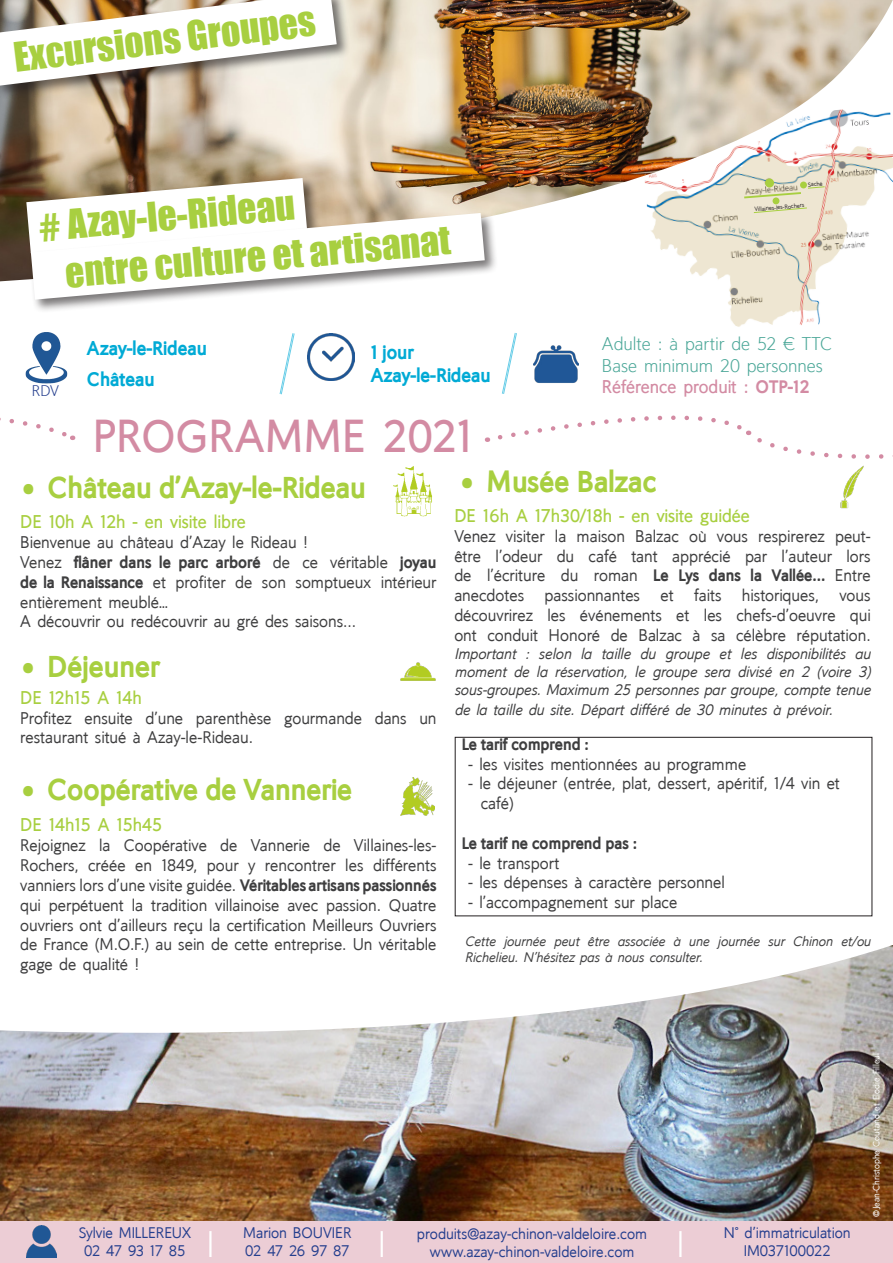
<style>
.page{position:relative;width:893px;height:1263px;background:#fff}
.page>*{position:absolute;margin:0;border:0;box-sizing:border-box;transform-origin:0 0}
.t1{font:700 45px "Oslo";color:#d38ba3}
.t2{font:37.5px "Impact";color:#a8cf40}
.t3{font:300 36px "Oslo";color:#fff}
.t4{font:900 30px "Oslo";color:#a8cf40}
.t5{font:900 19.5px/30.6px "Oslo";color:#01aad5}
.t6{font:700 18px "Oslo";color:#a8cf40}
.t7{font:300 18px "Oslo";color:#4ba798}
.t8{font:700 18px "Oslo";color:#d38ba3}
.t9{font:16.5px/19.8px "Oslo";color:#3e3e3f;text-align:justify}
.t10{font:900 16.5px "Oslo";color:#3e3e3f}
.t11{font:italic 15px/18px "Oslo";color:#3e3e3f;text-align:justify}
.t12{font:15px "Oslo";color:#253f8e}
.t13{font:300 15px "Oslo";color:#253f8e}
.t14{font:italic 13.5px/16.2px "Oslo";color:#3e3e3f}
.t15{font:9px "Oslo";color:#fff}
.t16{font:6px "Oslo";color:#231f20}
.s1{font-family:"Century Gothic";font-weight:700}
.s2{font-weight:900}
</style>
<div class="page">
<img style="left:0;top:0;width:893px;height:281px">
<div style="left:25px;top:176px;width:296px;height:91px;background:#231f20;opacity:.6"></div>
<div style="left:29px;top:211px;width:469px;height:102px;background:#231f20;opacity:.6"></div>
<svg style="left:26px;top:178px;width:459px;height:122px"></svg>
<img style="left:640px;top:105px;width:253px;height:222px">
<div style="left:765px;top:178px;width:9px;height:10px;background:#a8cf40;border-radius:50%"></div>
<svg style="left:753px;top:207px;width:55px;height:7px"></svg>
<div style="left:772px;top:197px;width:7px;height:7px;background:#a8cf40;border-radius:50%"></div>
<div style="left:800px;top:181px;width:7px;height:8px;background:#a8cf40;border-radius:50%"></div>
<svg style="left:742px;top:186px;width:84px;height:13px"></svg>
<img style="left:393px;top:466px;width:40px;height:51px">
<img style="left:400px;top:662px;width:36px;height:19px">
<img style="left:401px;top:777px;width:34px;height:38px">
<img style="left:840px;top:468px;width:23px;height:40px">
<svg style="left:498px;top:415px;width:395px;height:53px"></svg>
<svg style="left:0;top:418px;width:73px;height:22px"></svg>
<img style="left:0;top:945px;width:893px;height:277px">
<div style="left:455px;top:737px;width:417px;height:179px;border:1px solid #231f20"></div>
<div style="left:0;top:1222px;width:893px;height:41px;background:#eccdd5"></div>
<img style="left:26px;top:1225px;width:31px;height:32px">
<img style="left:25px;top:332px;width:43px;height:52px">
<img style="left:308px;top:334px;width:46px;height:47px">
<img style="left:534px;top:345px;width:44px;height:38px">
<svg style="left:280px;top:333px;width:14px;height:61px"></svg>
<svg style="left:502px;top:333px;width:15px;height:61px"></svg>
<div style="left:0;top:0;width:350px;height:99px;background:#231f20;opacity:.6"></div>
<svg style="left:0;top:0;width:337px;height:86px"></svg>
<p class="t2" style="left:10px;top:29px;width:305px;rotate:-7deg">Excursions Groupes</p>
<p class="t2" style="left:36px;top:198px;width:259px;rotate:-5deg"><span class="s1">#</span> Azay-le-Rideau</p>
<p class="t2" style="left:63px;top:244px;width:388px;rotate:-5deg">entre culture et artisanat</p>
<p class="t16" style="left:808px;top:181px;width:16px;rotate:-5deg">Saché</p>
<p class="t16" style="left:754px;top:206px;width:51px;rotate:-5deg">Villaines-les-Rochers</p>
<p class="t7" style="left:602px;top:334px;width:232px">Adulte : à partir de 52 € TTC</p>
<p class="t7" style="left:602px;top:356px;width:223px">Base minimum 20 personnes</p>
<p class="t5" style="left:87px;top:333px;width:121px">Azay-le-Rideau<br>Château</p>
<p class="t5" style="left:371px;top:337px;width:44px">1 jour</p>
<p class="t5" style="left:371px;top:360px;width:121px">Azay-le-Rideau</p>
<p class="t13" style="left:32px;top:383px;width:29px">RDV</p>
<p class="t8" style="left:602px;top:377px;width:209px">Référence produit : <span class="s2">OTP-12</span></p>
<p class="t1" style="left:93px;top:411px;width:381px">PROGRAMME 2021</p>
<p class="t4" style="left:20px;top:471px;width:347px">• Château d’Azay-le-Rideau</p>
<p class="t6" style="left:20px;top:512px;width:227px">DE 10h A 12h - en visite libre</p>
<p class="t9" style="left:20px;top:533px;width:289px">Bienvenue au château d’Azay le Rideau !</p>
<p class="t9" style="left:20px;top:552px;width:418px">Venez <span class="s2">flâner dans le parc arboré</span> de ce véritable <span class="s2">joyau de la Renaissance</span> et profiter de son somptueux intérieur entièrement meublé…</p>
<p class="t9" style="left:20px;top:612px;width:337px">A découvrir ou redécouvrir au gré des saisons...</p>
<p class="t4" style="left:20px;top:650px;width:141px">• Déjeuner</p>
<p class="t6" style="left:20px;top:687px;width:123px">DE 12h15 A 14h</p>
<p class="t9" style="left:20px;top:708px;width:418px">Profitez ensuite d’une parenthèse gourmande dans un restaurant situé à Azay-le-Rideau.</p>
<p class="t4" style="left:20px;top:773px;width:333px">• Coopérative de Vannerie</p>
<p class="t6" style="left:20px;top:815px;width:143px">DE 14h15 A 15h45</p>
<p class="t9" style="left:20px;top:836px;width:418px">Rejoignez la Coopérative de Vannerie de Villaines-les-Rochers, créée en 1849, pour y rencontrer les différents vanniers lors d’une visite guidée. <span class="s2">Véritables artisans passionnés </span>qui perpétuent la tradition villainoise avec passion. Quatre ouvriers ont d’ailleurs reçu la certification Meilleurs Ouvriers de France (M.O.F.) au sein de cette entreprise. Un véritable gage de qualité !</p>
<p class="t4" style="left:459px;top:465px;width:199px">• Musée Balzac</p>
<p class="t6" style="left:454px;top:506px;width:297px">DE 16h A 17h30/18h - en visite guidée</p>
<p class="t9" style="left:454px;top:526px;width:418px">Venez visiter la maison Balzac où vous respirerez peut&shy;être l’odeur du café tant apprécié par l’auteur lors de l’écriture du roman <span class="s2">Le Lys dans la Vallée...</span> Entre anecdotes passionnantes et faits historiques, vous découvrirez les événements et les chefs-d’oeuvre qui ont conduit Honoré de Balzac à sa célèbre réputation.</p>
<p class="t11" style="left:454px;top:645px;width:418px">Important : selon la taille du groupe et les disponibilités au moment de la réservation, le groupe sera divisé en 2 (voire 3) sous-groupes. Maximum 25 personnes par groupe, compte tenue</p>
<p class="t11" style="left:454px;top:700px;width:380px">de la taille du site. Départ différé de 30 minutes à prévoir.</p>
<p class="t10" style="left:462px;top:735px;width:129px">Le tarif comprend :</p>
<p class="t9" style="left:468px;top:754px;width:280px">- les visites mentionnées au programme</p>
<p class="t9" style="left:481px;top:774px;width:361px;text-indent:-13px">- le déjeuner (entrée, plat, dessert, apéritif, 1/4 vin et café)</p>
<p class="t10" style="left:462px;top:834px;width:177px">Le tarif ne comprend pas :</p>
<p class="t9" style="left:468px;top:853px;width:93px">- le transport</p>
<p class="t9" style="left:468px;top:873px;width:258px">- les dépenses à caractère personnel</p>
<p class="t9" style="left:468px;top:893px;width:211px">- l’accompagnement sur place</p>
<p class="t14" style="left:465px;top:933px;width:407px">Cette journée peut être associée à une journée sur Chinon et/ou<br>Richelieu. N’hésitez pas à nous consulter.</p>
<p class="t15" style="left:871px;top:1216px;width:165px;rotate:-90deg">©Jean-Christophe Coutand et Elodie Filleul</p>
<p class="t12" style="left:79px;top:1225px;width:114px">Sylvie MILLEREUX</p>
<p class="t12" style="left:84px;top:1243px;width:103px">02 47 93 17 85</p>
<p class="t3" style="left:207px;top:1225px;width:9px">I</p>
<p class="t12" style="left:243px;top:1225px;width:110px">Marion BOUVIER</p>
<p class="t12" style="left:245px;top:1243px;width:106px">02 47 26 97 87</p>
<p class="t3" style="left:378px;top:1225px;width:9px">I</p>
<p class="t12" style="left:417px;top:1225px;width:232px">produits@azay-chinon-valdeloire.com</p>
<p class="t12" style="left:430px;top:1243px;width:206px">www.azay-chinon-valdeloire.com</p>
<p class="t3" style="left:676px;top:1225px;width:9px">I</p>
<p class="t12" style="left:724px;top:1225px;width:129px">N° d’immatriculation</p>
<p class="t12" style="left:744px;top:1243px;width:88px">IM037100022</p>
</div>
